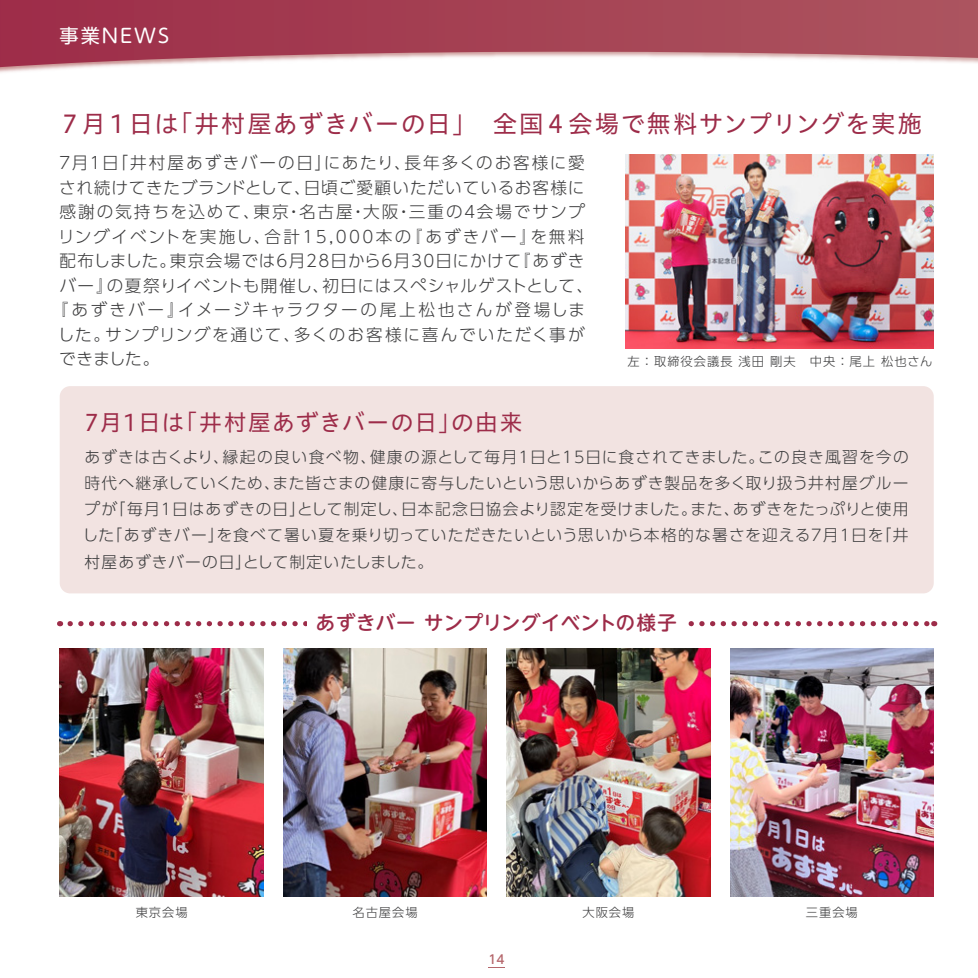
<style>
.page{position:relative;width:978px;height:978px;background:#fff}
.page>*{position:absolute;margin:0;border:0;box-sizing:border-box;transform-origin:0 0}
.t1{font:24.5px "Hiragino UD Sans Std W4";letter-spacing:.035em;color:#9d2c49}
.t2{font:22.75px "Hiragino UD Sans Std W4";letter-spacing:.05em;color:#9d2c49}
.t3{font:500 19.25px "UD Shin M Go Pro";letter-spacing:.03em;color:#9d2c49}
.t4{font:19.25px "UD Shin M Go Pro";letter-spacing:.1em;color:#fff}
.t5{font:300 16.62px "UD Shin Go Pro";letter-spacing:.115em;color:#3e3e3f}
.t6{font:300 16.62px "UD Shin Go Pro";letter-spacing:.055em;color:#3e3e3f}
.t7{font:300 16.62px "UD Shin Go Pro";letter-spacing:.05em;color:#3e3e3f}
.t8{font:300 16.62px "UD Shin Go Pro";letter-spacing:.105em;color:#3e3e3f}
.t9{font:300 16.62px "UD Shin Go Pro";letter-spacing:.045em;color:#3e3e3f}
.t10{font:300 16.62px "UD Shin Go Pro";letter-spacing:.1em;color:#3e3e3f}
.t11{font:300 16.62px "UD Shin Go Pro";letter-spacing:.135em;color:#3e3e3f}
.t12{font:300 16.62px "UD Shin Go Pro";letter-spacing:.08em;color:#3e3e3f}
.t13{font:300 15.75px/26.2px "UD Shin Go Pro";letter-spacing:.06em;color:#3e3e3f;text-align:justify}
.t14{font:300 12.25px "UD Shin Go Pro";letter-spacing:.08em;color:#3e3e3f}
.t15{font:500 12.25px "UD Shin Go Pro";color:#b5676c}
</style>
<div class="page">
<svg style="left:0;top:0;width:977px;height:67px;background:#b15c6c"></svg>
<svg style="left:70px;top:621px;width:864px;height:5px"></svg>
<div style="left:307px;top:612px;width:378px;height:21px;background:#fff"></div>
<div style="left:60px;top:386px;width:873px;height:207px;background:#f2e3e1;border-radius:10px"></div>
<img style="left:625px;top:155px;width:308px;height:193px">
<img style="left:60px;top:648px;width:203px;height:248px">
<img style="left:506px;top:648px;width:204px;height:248px">
<img style="left:283px;top:648px;width:203px;height:248px">
<img style="left:730px;top:648px;width:203px;height:248px">
<p class="t4" style="left:60px;top:20px;width:111px">事業NEWS</p>
<p class="t1" style="left:58px;top:105px;width:866px">７月１日は「井村屋あずきバーの日」　全国４会場で無料サンプリングを実施</p>
<p class="t8" style="left:56px;top:149px;width:529px">７月１日「井村屋あずきバーの日」にあたり、長年多くのお客様に愛</p>
<p class="t9" style="left:59px;top:174px;width:526px">され続けてきたブランドとして、日頃ご愛顧いただいているお客様に</p>
<p class="t5" style="left:60px;top:198px;width:526px">感謝の気持ちを込めて、東京・名古屋・大阪・三重の４会場でサンプ</p>
<p class="t5" style="left:58px;top:223px;width:528px">リングイベントを実施し、合計15,000本の『あずきバー』を無料</p>
<p class="t6" style="left:60px;top:247px;width:526px">配布しました。東京会場では6月28日から6月30日にかけて『あずき</p>
<p class="t7" style="left:59px;top:272px;width:535px">バー』の夏祭りイベントも開催し、初日にはスペシャルゲストとして、</p>
<p class="t11" style="left:51px;top:296px;width:535px">『あずきバー』イメージキャラクターの尾上松也さんが登場しま</p>
<p class="t10" style="left:58px;top:321px;width:528px">した。サンプリングを通じて、多くのお客様に喜んでいただく事が</p>
<p class="t12" style="left:59px;top:345px;width:102px">できました。</p>
<p class="t14" style="left:627px;top:352px;width:306px">左：取締役会議長 浅田 剛夫　中央：尾上 松也さん</p>
<p class="t2" style="left:84px;top:405px;width:439px">7月1日は「井村屋あずきバーの日」の由来</p>
<p class="t13" style="left:83px;top:443px;width:827px">あずきは古くより、縁起の良い食べ物、健康の源として毎月1日と15日に食されてきました。この良き風習を今の時代へ継承していくため、また皆さまの健康に寄与したいという思いからあずき製品を多く取り扱う井村屋グループが「毎月1日はあずきの日」として制定し、日本記念日協会より認定を受けました。また、あずきをたっぷりと使用した「あずきバー」を食べて暑い夏を乗り切っていただきたいという思いから本格的な暑さを迎える7月1日を「井村屋あずきバーの日」として制定いたしました。</p>
<p class="t3" style="left:316px;top:606px;width:362px">あずきバー サンプリングイベントの様子</p>
<p class="t14" style="left:136px;top:901px;width:53px">東京会場</p>
<p class="t14" style="left:352px;top:901px;width:67px">名古屋会場</p>
<p class="t14" style="left:582px;top:901px;width:53px">大阪会場</p>
<p class="t15" style="left:488px;top:948px;width:18px">14</p>
<p class="t14" style="left:805px;top:901px;width:53px">三重会場</p>
</div>
